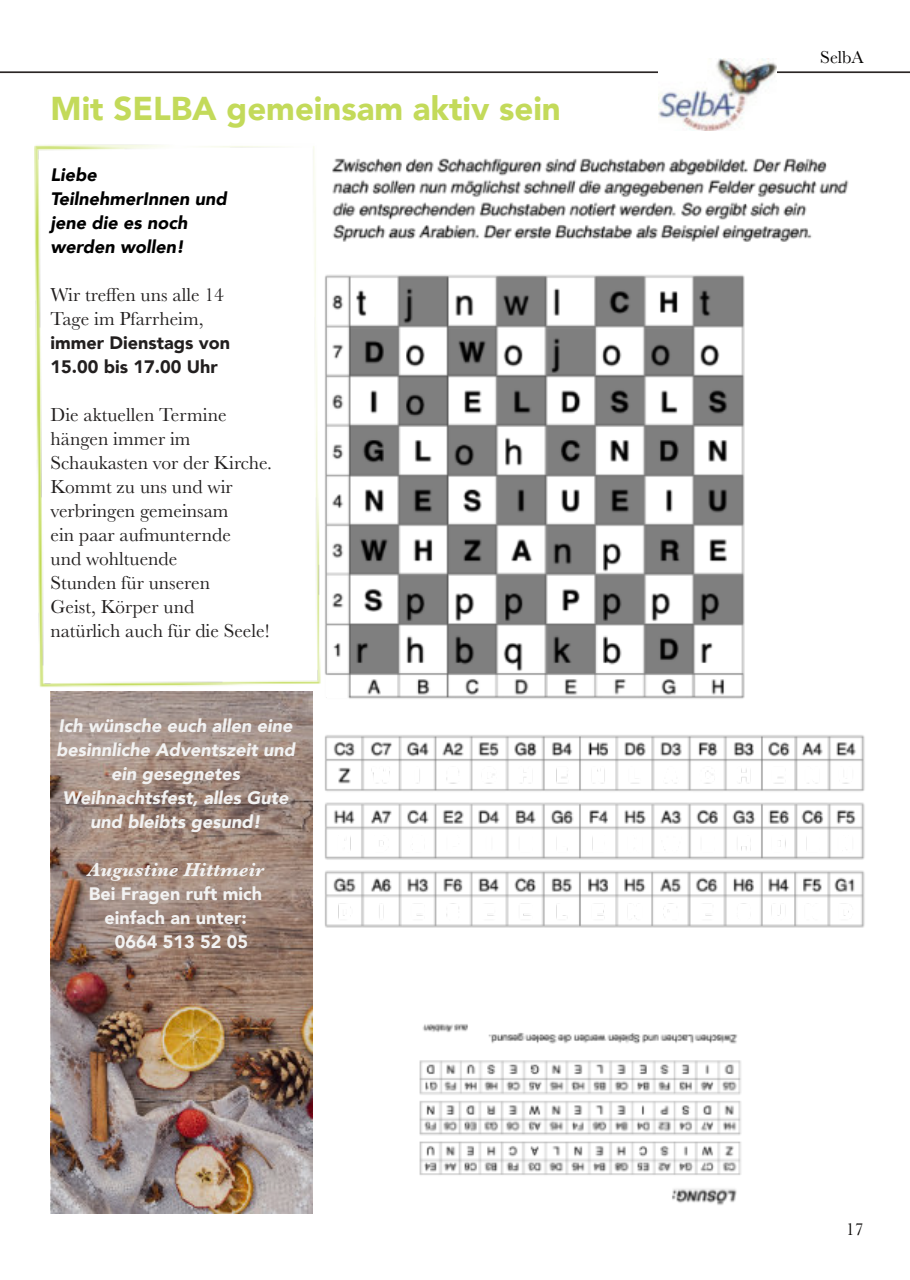
<style>
.page{position:relative;width:910px;height:1280px;background:#fff}
.page>*{position:absolute;margin:0;border:0;box-sizing:border-box;transform-origin:0 0}
.t1{font:900 33px "Avenir";color:#c3da5a}
.t2{font:19.5px/24px "Baskerville";color:#221f1f}
.t3{font:italic 700 19.5px "Baskerville";color:#f2f2f2}
.t4{font:italic 900 18px/24px "Avenir";color:#f2f2f2;text-align:center}
.t5{font:italic 900 18px/24px "Avenir";color:#000}
.t6{font:900 18px "Avenir";color:#f2f2f2}
.t7{font:900 18px/24px "Avenir";color:#221f1f}
.t8{font:18px "Baskerville";color:#070504}
</style>
<div class="page">
<img style="left:35px;top:144px;width:279px;height:543px">
<hr style="left:0;top:72px;width:910px;height:1px;background:#2b2625">
<img style="left:659px;top:59px;width:118px;height:72px">
<img style="left:305px;top:148px;width:560px;height:789px">
<img style="left:419px;top:1024px;width:322px;height:181px">
<div style="left:51px;top:691px;width:261px;height:522px;background:#141325;opacity:.15"></div>
<h1 class="t1" style="left:51px;top:87px;width:512px">Mit SELBA gemeinsam aktiv sein</h1>
<p class="t5" style="left:51px;top:163px;width:178px">Liebe<br>TeilnehmerInnen und jene die es noch werden wollen!</p>
<p class="t2" style="left:51px;top:282px;width:175px">Wir treffen uns alle 14<br>Tage im Pfarrheim,</p>
<p class="t7" style="left:51px;top:331px;width:181px">immer Dienstags von<br>15.00 bis 17.00 Uhr</p>
<p class="t2" style="left:51px;top:402px;width:223px">Die aktuellen Termine hängen immer im<br>Schaukasten vor der Kirche.<br>Kommt zu uns und wir verbringen gemeinsam<br>ein paar aufmunternde<br>und wohltuende<br>Stunden für unseren<br>Geist, Körper und<br>natürlich auch für die Seele!</p>
<p class="t4" style="left:56px;top:714px;width:241px">Ich wünsche euch allen eine besinnliche Adventszeit und ein gesegnetes<br>Weihnachtsfest, alles Gute und bleibts gesund!</p>
<p class="t3" style="left:87px;top:859px;width:178px">Augustine Hittmeir</p>
<p class="t6" style="left:89px;top:882px;width:175px">Bei Fragen ruft mich</p>
<p class="t6" style="left:104px;top:906px;width:144px">einfach an unter:</p>
<p class="t6" style="left:115px;top:930px;width:135px">0664 513 52 05</p>
<p class="t8" style="left:820px;top:47px;width:45px">SelbA</p>
<p class="t8" style="left:846px;top:1219px;width:19px">17</p>
</div>
